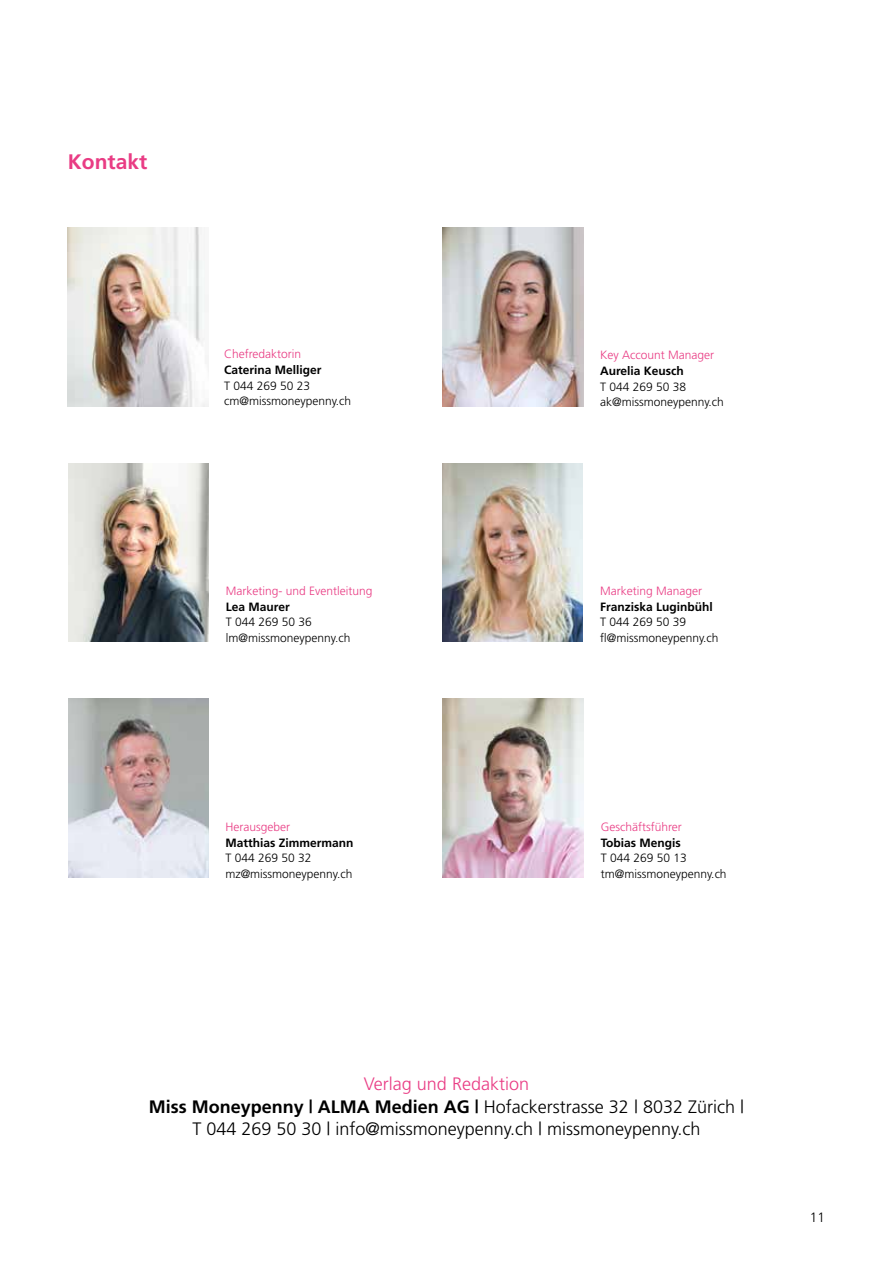
<style>
.page{position:relative;width:893px;height:1263px;background:#fff}
.page>*{position:absolute;margin:0;border:0;box-sizing:border-box;transform-origin:0 0}
.t1{font:700 21px "Frutiger";color:#e93c84}
.t2{font:300 18px/22.5px "Frutiger";color:#000;text-align:center}
.t3{font:300 13.5px "Frutiger";color:#000}
.t4{font:300 12px/15.8px "Frutiger";color:#000}
.t5{font:300 12px "Frutiger";color:#e93c84}
.t6{font:700 12px "Frutiger";color:#000}
.s1{color:#e93c84}
.s2{font-weight:700}
</style>
<div class="page">
<img style="left:68px;top:699px;width:140px;height:178px">
<img style="left:443px;top:699px;width:140px;height:178px">
<img style="left:443px;top:227px;width:140px;height:179px">
<img style="left:68px;top:463px;width:140px;height:179px">
<img style="left:442px;top:463px;width:141px;height:179px">
<img style="left:68px;top:227px;width:140px;height:179px">
<h1 class="t1" style="left:68px;top:150px;width:81px">Kontakt</h1>
<p class="t5" style="left:224px;top:347px;width:79px">Chefredaktorin</p>
<p class="t6" style="left:224px;top:363px;width:99px">Caterina Melliger</p>
<p class="t4" style="left:224px;top:378px;width:129px">T 044 269 50 23 cm@missmoneypenny.ch</p>
<p class="t5" style="left:226px;top:584px;width:148px">Marketing- und Eventleitung</p>
<p class="t6" style="left:226px;top:599px;width:65px">Lea Maurer</p>
<p class="t4" style="left:226px;top:614px;width:126px">T 044 269 50 36 lm@missmoneypenny.ch</p>
<p class="t5" style="left:225px;top:820px;width:66px">Herausgeber</p>
<p class="t6" style="left:225px;top:835px;width:130px">Matthias Zimmermann</p>
<p class="t4" style="left:225px;top:850px;width:129px">T 044 269 50 32 mz@missmoneypenny.ch</p>
<p class="t5" style="left:600px;top:348px;width:116px">Key Account Manager</p>
<p class="t6" style="left:600px;top:364px;width:85px">Aurelia Keusch</p>
<p class="t4" style="left:600px;top:379px;width:125px">T 044 269 50 38 ak@missmoneypenny.ch</p>
<p class="t5" style="left:600px;top:584px;width:104px">Marketing Manager</p>
<p class="t6" style="left:600px;top:599px;width:114px">Franziska Luginbühl</p>
<p class="t4" style="left:600px;top:614px;width:120px">T 044 269 50 39 fl@missmoneypenny.ch</p>
<p class="t5" style="left:601px;top:820px;width:83px">Geschäftsführer</p>
<p class="t6" style="left:601px;top:835px;width:82px">Tobias Mengis</p>
<p class="t4" style="left:601px;top:850px;width:127px">T 044 269 50 13 tm@missmoneypenny.ch</p>
<h2 class="t2" style="left:149px;top:1073px;width:597px"><span class="s1">Verlag und Redaktion<br></span><span class="s2">Miss Moneypenny | ALMA Medien AG |</span> Hofackerstrasse 32 | 8032 Zürich |<br>T 044 269 50 30 | info@missmoneypenny.ch | missmoneypenny.ch</h2>
<p class="t3" style="left:810px;top:1210px;width:17px">11</p>
</div>
